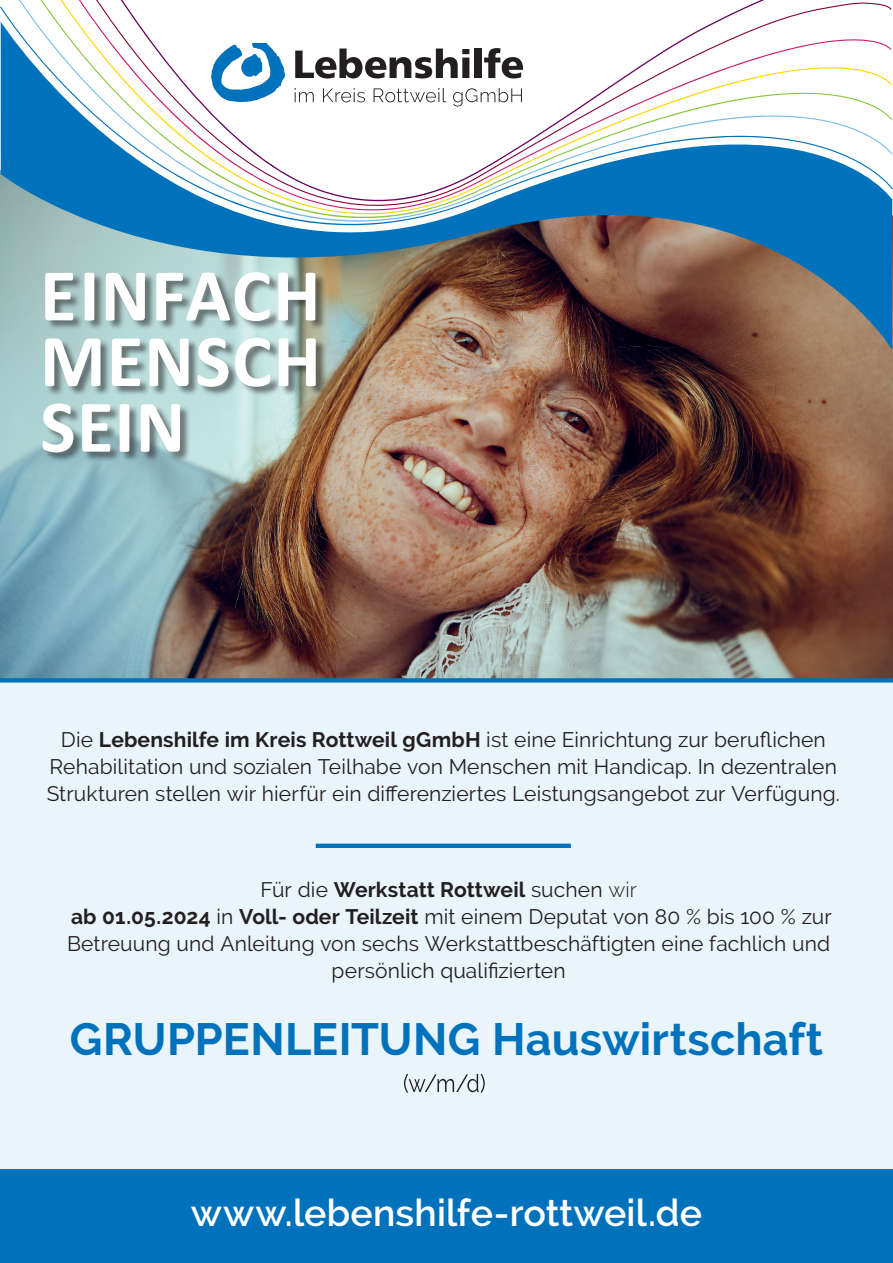
<style>
.page{position:relative;width:893px;height:1263px;background:#fff}
.page>*{position:absolute;margin:0;border:0;box-sizing:border-box;transform-origin:0 0}
.t1{font:700 45px "Raleway";letter-spacing:.005em;color:#0072bc}
.t2{font:600 37.5px "Raleway";letter-spacing:.005em;color:#fff}
.t3{font:21px/27px "Raleway";letter-spacing:.005em;color:#231f20}
.t4{font:700 21px "Raleway";color:#231f20}
.s1{font-weight:700}
.s2{font-weight:400}
.s3{font-weight:300}
</style>
<div class="page">
<div style="left:0;top:682px;width:893px;height:487px;background:#e9f4fb"></div>
<div style="left:0;top:1169px;width:893px;height:94px;background:#0072bc"></div>
<svg style="left:404px;top:1074px;width:81px;height:19px;background:#c1c9ce"></svg>
<img style="left:0;top:258px;width:893px;height:420px">
<svg style="left:1px;top:258px;width:891px;height:92px;background:#7f6f64"></svg>
<svg style="left:0;top:214px;width:892px;height:44px;background:#51809c"></svg>
<svg style="left:0;top:208px;width:891px;height:10px;background:#4693bf"></svg>
<svg style="left:0;top:0;width:891px;height:208px"></svg>
<svg style="left:0;top:678px;width:893px;height:4px;background:#0873b8"></svg>
<hr style="left:316px;top:844px;width:255px;height:4px;background:#0072bc">
<div style="left:43px;top:273px;width:283px;height:190px;background:#231f20;opacity:.54"></div>
<svg style="left:43px;top:403px;width:137px;height:49px"></svg>
<svg style="left:45px;top:338px;width:271px;height:49px"></svg>
<svg style="left:45px;top:272px;width:270px;height:49px"></svg>
<svg style="left:211px;top:43px;width:74px;height:59px"></svg>
<svg style="left:295px;top:49px;width:174px;height:29px"></svg>
<div style="left:474px;top:49px;width:7px;height:29px;background:#231f20"></div>
<svg style="left:484px;top:48px;width:39px;height:30px"></svg>
<svg style="left:295px;top:88px;width:19px;height:14px"></svg>
<svg style="left:323px;top:88px;width:42px;height:14px"></svg>
<svg style="left:374px;top:88px;width:72px;height:14px"></svg>
<svg style="left:453px;top:88px;width:69px;height:18px"></svg>
<p class="t3" style="left:61px;top:726px;width:767px">Die <span class="s1">Lebenshilfe im Kreis Rottweil gGmbH</span> ist eine Einrichtung zur beruflichen</p>
<p class="t3" style="left:47px;top:753px;width:795px">Rehabilitation und sozialen Teilhabe von Menschen mit Handicap. In dezentralen<br>Strukturen stellen wir hierfür ein differenziertes Leistungsangebot zur Verfügung.</p>
<p class="t4" style="left:260px;top:878px;width:378px"><span class="s2">Für die</span> Werkstatt Rottweil <span class="s2">suchen</span> <span class="s3">wir</span></p>
<p class="t3" style="left:67px;top:903px;width:766px;text-align:center"><span class="s1">ab 01.05.2024</span> in <span class="s1">Voll- oder Teilzeit</span> mit einem Deputat von 80 % bis 100 % zur<br>Betreuung und Anleitung von sechs Werkstattbeschäftigten eine fachlich und persönlich qualifizierten</p>
<p class="t1" style="left:70px;top:1013px;width:755px">GRUPPENLEITUNG Hauswirtschaft</p>
<p class="t2" style="left:191px;top:1191px;width:513px">www.lebenshilfe-rottweil.de</p>
</div>
